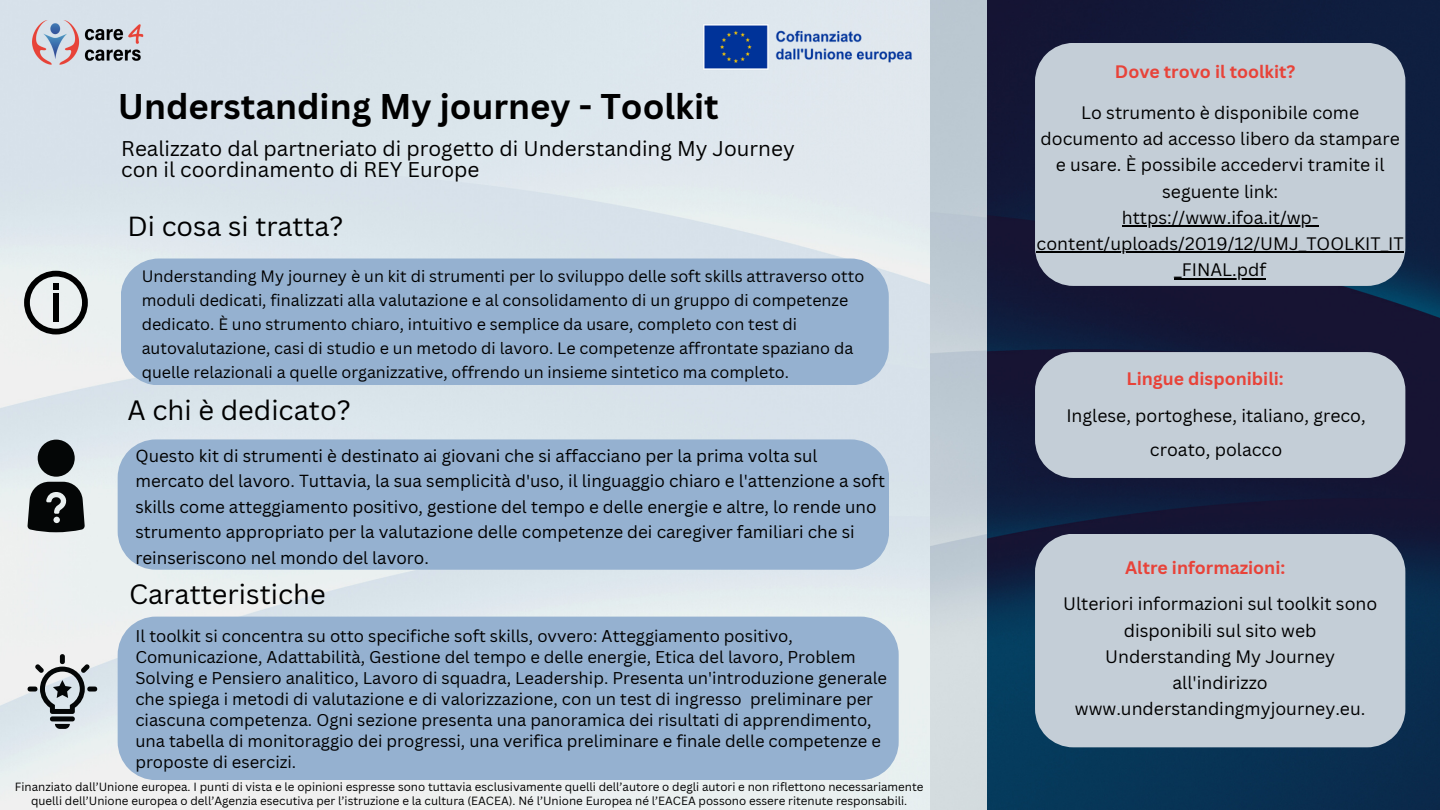
<style>
.page{position:relative;width:1440px;height:810px;background:#fff}
.page>*{position:absolute;margin:0;border:0;box-sizing:border-box;transform-origin:0 0}
.t1{font:700 34.8px "Canva Sans";color:#000}
.t2{font:27.2px "Canva Sans";color:#000}
.t3{font:26.9px "Canva Sans";color:#000}
.t4{font:20.7px/20.2px "Canva Sans";color:#000}
.t5{font:17.6px/26.2px "Canva Sans";color:#000;text-align:center}
.t6{font:700 17.6px "Canva Sans";color:#e84339}
.t7{font:17px/25.5px "Canva Sans";color:#000}
.t8{font:16.6px/21px "Canva Sans";color:#000}
.t9{font:16.1px/24px "Canva Sans";color:#000}
.t10{font:11.6px/13.5px "Canva Sans";color:#000;text-align:center}
</style>
<div class="page">
<img style="left:0;top:0;width:931px;height:810px">
<img style="left:931px;top:0;width:57px;height:810px">
<img style="left:988px;top:0;width:452px;height:810px">
<img style="left:32px;top:21px;width:111px;height:44px">
<svg style="left:24px;top:271px;width:64px;height:63px;background:#aaadae"></svg>
<div style="left:53px;top:293px;width:6px;height:29px;background:#000"></div>
<div style="left:53px;top:283px;width:6px;height:7px;background:#000"></div>
<div style="left:38px;top:440px;width:37px;height:37px;background:#040606;border-radius:50%"></div>
<svg style="left:28px;top:482px;width:57px;height:50px;background:#313434"></svg>
<svg style="left:55px;top:724px;width:15px;height:5px"></svg>
<div style="left:60px;top:654px;width:5px;height:10px;background:#040606;border-radius:2px"></div>
<div style="left:28px;top:687px;width:10px;height:5px;background:#040606;border-radius:2px"></div>
<div style="left:87px;top:687px;width:10px;height:5px;background:#040606;border-radius:2px"></div>
<div style="left:50px;top:716px;width:25px;height:5px;background:#040606;border-radius:2px"></div>
<svg style="left:35px;top:664px;width:55px;height:50px"></svg>
<div style="left:1035px;top:43px;width:370px;height:243px;background:#c4ced7"></div>
<div style="left:1035px;top:352px;width:370px;height:126px;background:#c4ced7"></div>
<div style="left:1035px;top:534px;width:370px;height:213px;background:#c4ced7"></div>
<div style="left:118px;top:617px;width:781px;height:163px;background:#95b1d0"></div>
<div style="left:121px;top:259px;width:768px;height:126px;background:#95b1d0"></div>
<div style="left:118px;top:439px;width:771px;height:131px;background:#95b1d0"></div>
<img style="left:702px;top:22px;width:218px;height:49px">
<hr style="left:1122px;top:225px;width:197px;height:2px;background:#000">
<hr style="left:1037px;top:252px;width:367px;height:1px;background:#000">
<hr style="left:1174px;top:278px;width:92px;height:1px;background:#000">
<p class="t1" style="left:118px;top:82px;width:602px">Understanding My journey - Toolkit</p>
<h5 class="t4" style="left:121px;top:138px;width:675px">Realizzato dal partneriato di progetto di Understanding My Journey con il coordinamento di REY Europe</h5>
<h4 class="t3" style="left:128px;top:207px;width:217px">Di cosa si tratta?</h4>
<h4 class="t9" style="left:142px;top:264px;width:724px">Understanding My journey è un kit di strumenti per lo sviluppo delle soft skills attraverso otto moduli dedicati, finalizzati alla valutazione e al consolidamento di un gruppo di competenze dedicato. È uno strumento chiaro, intuitivo e semplice da usare, completo con test di autovalutazione, casi di studio e un metodo di lavoro. Le competenze affrontate spaziano da quelle relazionali a quelle organizzative, offrendo un insieme sintetico ma completo.</h4>
<h5 class="t2" style="left:128px;top:391px;width:225px">A chi è dedicato?</h5>
<p class="t6" style="left:1115px;top:59px;width:182px">Dove trovo il toolkit?</p>
<p class="t5" style="left:1041px;top:99px;width:361px">Lo strumento è disponibile come documento ad accesso libero da stampare e usare. È possibile accedervi tramite il seguente link:</p>
<h2 class="t5" style="left:1122px;top:204px;width:198px">https://www.ifoa.it/wp-</h2>
<p class="t5" style="left:1037px;top:230px;width:369px">content/uploads/2019/12/UMJ_TOOLKIT_IT</p>
<h5 class="t5" style="left:1174px;top:257px;width:93px">_FINAL.pdf</h5>
<h1 class="t6" style="left:1127px;top:367px;width:159px">Lingue disponibili:</h1>
<h2 class="t5" style="left:1066px;top:402px;width:301px">Inglese, portoghese, italiano, greco,</h2>
<h5 class="t7" style="left:135px;top:442px;width:684px">Questo kit di strumenti è destinato ai giovani che si affacciano per la prima volta sul</h5>
<h2 class="t5" style="left:1150px;top:437px;width:134px">croato, polacco</h2>
<h5 class="t7" style="left:135px;top:468px;width:751px">mercato del lavoro. Tuttavia, la sua semplicità d'uso, il linguaggio chiaro e l'attenzione a soft skills come atteggiamento positivo, gestione del tempo e delle energie e altre, lo rende uno strumento appropriato per la valutazione delle competenze dei caregiver familiari che si reinseriscono nel mondo del lavoro.</h5>
<p class="t5" style="left:1063px;top:590px;width:316px">Ulteriori informazioni sul toolkit sono disponibili sul sito web<br>Understanding My Journey all'indirizzo www.understandingmyjourney.eu.</p>
<h5 class="t5" style="left:410px;top:446px;width:170px">Your paragraph text</h5>
<h3 class="t6" style="left:1125px;top:555px;width:162px">Altre informazioni:</h3>
<h2 class="t2" style="left:129px;top:575px;width:198px">Caratteristiche</h2>
<h5 class="t8" style="left:135px;top:625px;width:753px">Il toolkit si concentra su otto specifiche soft skills, ovvero: Atteggiamento positivo, Comunicazione, Adattabilità, Gestione del tempo e delle energie, Etica del lavoro, Problem Solving e Pensiero analitico, Lavoro di squadra, Leadership. Presenta un'introduzione generale che spiega i metodi di valutazione e di valorizzazione, con un test di ingresso preliminare per ciascuna competenza. Ogni sezione presenta una panoramica dei risultati di apprendimento, una tabella di monitoraggio dei progressi, una verifica preliminare e finale delle competenze e proposte di esercizi.</h5>
<p class="t10" style="left:15px;top:780px;width:910px">Finanziato dall’Unione europea. I punti di vista e le opinioni espresse sono tuttavia esclusivamente quelli dell’autore o degli autori e non riflettono necessariamente quelli dell’Unione europea o dell’Agenzia esecutiva per l’istruzione e la cultura (EACEA). Né l’Unione Europea né l’EACEA possono essere ritenute responsabili.</p>
</div>
